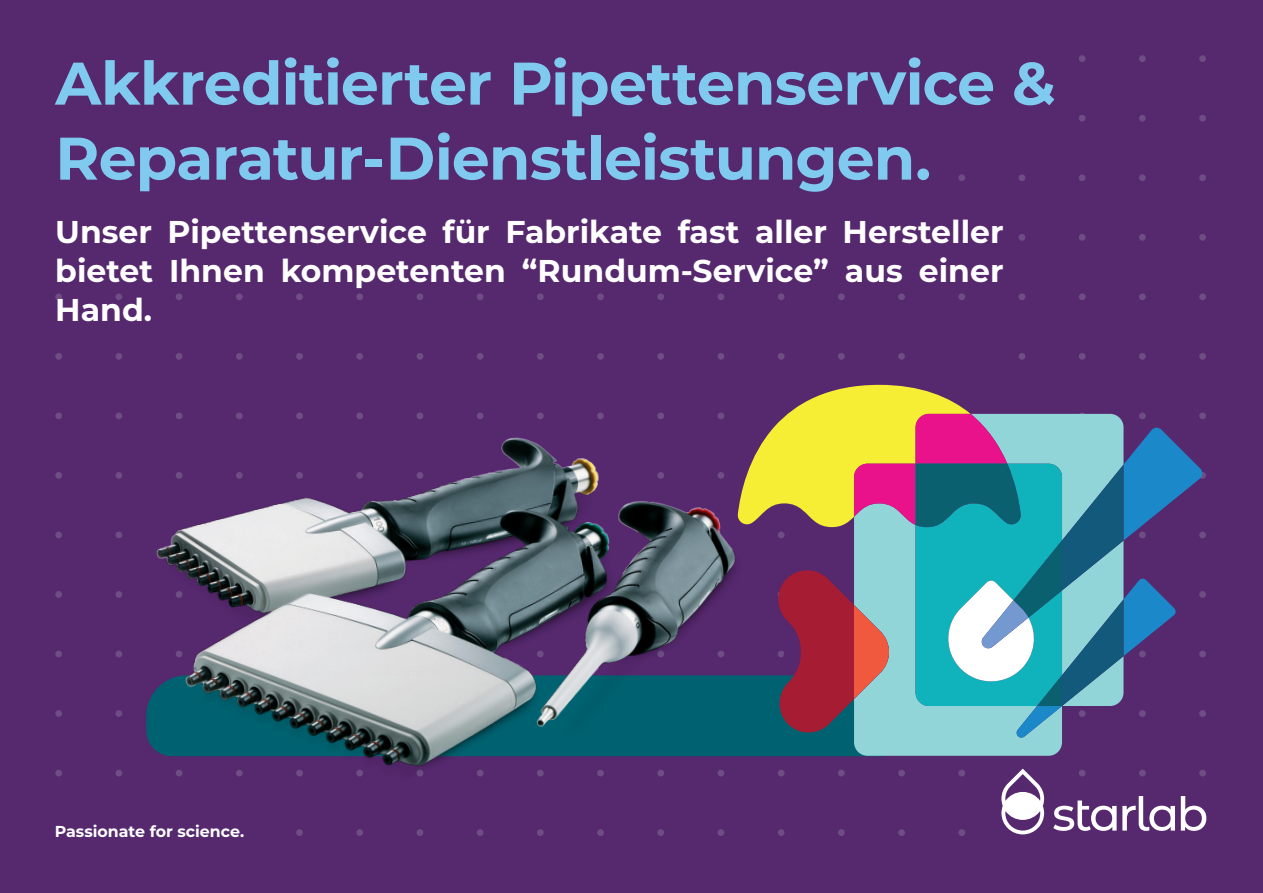
<style>
.page{position:relative;width:1263px;height:893px;background:#56286e}
.page>*{position:absolute;margin:0;border:0;box-sizing:border-box;transform-origin:0 0}
.t1{font:700 60px/75px "Montserrat";letter-spacing:-.015em;color:#80caf0}
.t2{font:700 31.5px/39px "Montserrat";color:#fff;text-align:justify}
.t3{font:700 15.9px "Montserrat";color:#fff}
</style>
<div class="page">
<div style="left:55px;top:293px;width:7px;height:7px;background:#6e4c84;border-radius:50%"></div>
<div style="left:115px;top:293px;width:7px;height:7px;background:#6e4c84;border-radius:50%"></div>
<div style="left:176px;top:293px;width:6px;height:7px;background:#6e4c84;border-radius:50%"></div>
<div style="left:236px;top:293px;width:7px;height:7px;background:#6e4c84;border-radius:50%"></div>
<div style="left:296px;top:293px;width:7px;height:7px;background:#6e4c84;border-radius:50%"></div>
<div style="left:296px;top:829px;width:7px;height:7px;background:#6e4c84;border-radius:50%"></div>
<div style="left:356px;top:293px;width:7px;height:7px;background:#6e4c84;border-radius:50%"></div>
<div style="left:356px;top:829px;width:7px;height:7px;background:#6e4c84;border-radius:50%"></div>
<div style="left:416px;top:293px;width:7px;height:7px;background:#6e4c84;border-radius:50%"></div>
<div style="left:416px;top:829px;width:7px;height:7px;background:#6e4c84;border-radius:50%"></div>
<div style="left:477px;top:293px;width:6px;height:7px;background:#6e4c84;border-radius:50%"></div>
<div style="left:477px;top:829px;width:6px;height:7px;background:#6e4c84;border-radius:50%"></div>
<div style="left:537px;top:293px;width:7px;height:7px;background:#6e4c84;border-radius:50%"></div>
<div style="left:537px;top:829px;width:7px;height:7px;background:#6e4c84;border-radius:50%"></div>
<div style="left:597px;top:293px;width:7px;height:7px;background:#6e4c84;border-radius:50%"></div>
<div style="left:597px;top:829px;width:7px;height:7px;background:#6e4c84;border-radius:50%"></div>
<div style="left:657px;top:293px;width:7px;height:7px;background:#6e4c84;border-radius:50%"></div>
<div style="left:657px;top:829px;width:7px;height:7px;background:#6e4c84;border-radius:50%"></div>
<div style="left:717px;top:293px;width:7px;height:7px;background:#6e4c84;border-radius:50%"></div>
<div style="left:717px;top:829px;width:7px;height:7px;background:#6e4c84;border-radius:50%"></div>
<div style="left:778px;top:293px;width:6px;height:7px;background:#6e4c84;border-radius:50%"></div>
<div style="left:778px;top:829px;width:6px;height:7px;background:#6e4c84;border-radius:50%"></div>
<div style="left:838px;top:293px;width:7px;height:7px;background:#6e4c84;border-radius:50%"></div>
<div style="left:838px;top:829px;width:7px;height:7px;background:#6e4c84;border-radius:50%"></div>
<div style="left:898px;top:293px;width:7px;height:7px;background:#6e4c84;border-radius:50%"></div>
<div style="left:898px;top:353px;width:7px;height:7px;background:#6e4c84;border-radius:50%"></div>
<div style="left:898px;top:770px;width:7px;height:6px;background:#6e4c84;border-radius:50%"></div>
<div style="left:898px;top:829px;width:7px;height:7px;background:#6e4c84;border-radius:50%"></div>
<div style="left:958px;top:293px;width:7px;height:7px;background:#6e4c84;border-radius:50%"></div>
<div style="left:958px;top:770px;width:7px;height:6px;background:#6e4c84;border-radius:50%"></div>
<div style="left:958px;top:829px;width:7px;height:7px;background:#6e4c84;border-radius:50%"></div>
<div style="left:1018px;top:234px;width:7px;height:7px;background:#6e4c84;border-radius:50%"></div>
<div style="left:1018px;top:293px;width:7px;height:7px;background:#6e4c84;border-radius:50%"></div>
<div style="left:1018px;top:353px;width:7px;height:7px;background:#6e4c84;border-radius:50%"></div>
<div style="left:1079px;top:55px;width:6px;height:7px;background:#6e4c84;border-radius:50%"></div>
<div style="left:1079px;top:115px;width:6px;height:7px;background:#6e4c84;border-radius:50%"></div>
<div style="left:1079px;top:174px;width:6px;height:7px;background:#6e4c84;border-radius:50%"></div>
<div style="left:1079px;top:234px;width:6px;height:7px;background:#6e4c84;border-radius:50%"></div>
<div style="left:1079px;top:293px;width:6px;height:7px;background:#6e4c84;border-radius:50%"></div>
<div style="left:1079px;top:353px;width:6px;height:7px;background:#6e4c84;border-radius:50%"></div>
<div style="left:1139px;top:55px;width:7px;height:7px;background:#6e4c84;border-radius:50%"></div>
<div style="left:1139px;top:115px;width:7px;height:7px;background:#6e4c84;border-radius:50%"></div>
<div style="left:1139px;top:174px;width:7px;height:7px;background:#6e4c84;border-radius:50%"></div>
<div style="left:1139px;top:234px;width:7px;height:7px;background:#6e4c84;border-radius:50%"></div>
<div style="left:1139px;top:293px;width:7px;height:7px;background:#6e4c84;border-radius:50%"></div>
<div style="left:1139px;top:353px;width:7px;height:7px;background:#6e4c84;border-radius:50%"></div>
<div style="left:1199px;top:55px;width:7px;height:7px;background:#6e4c84;border-radius:50%"></div>
<div style="left:1199px;top:115px;width:7px;height:7px;background:#6e4c84;border-radius:50%"></div>
<div style="left:1199px;top:174px;width:7px;height:7px;background:#6e4c84;border-radius:50%"></div>
<div style="left:1199px;top:234px;width:7px;height:7px;background:#6e4c84;border-radius:50%"></div>
<div style="left:1199px;top:293px;width:7px;height:7px;background:#6e4c84;border-radius:50%"></div>
<div style="left:1199px;top:353px;width:7px;height:7px;background:#6e4c84;border-radius:50%"></div>
<div style="left:1199px;top:412px;width:7px;height:7px;background:#6e4c84;border-radius:50%"></div>
<div style="left:1199px;top:472px;width:7px;height:7px;background:#6e4c84;border-radius:50%"></div>
<div style="left:1199px;top:531px;width:7px;height:7px;background:#6e4c84;border-radius:50%"></div>
<div style="left:1199px;top:591px;width:7px;height:7px;background:#6e4c84;border-radius:50%"></div>
<div style="left:1199px;top:651px;width:7px;height:6px;background:#6e4c84;border-radius:50%"></div>
<div style="left:1199px;top:710px;width:7px;height:7px;background:#6e4c84;border-radius:50%"></div>
<svg style="left:1001px;top:768px;width:206px;height:67px"></svg>
<div style="left:879px;top:738px;width:183px;height:18px;background:#92d5d9"></div>
<svg style="left:879px;top:385px;width:324px;height:353px"></svg>
<img style="left:55px;top:353px;width:824px;height:424px">
<h1 class="t1" style="left:55px;top:43px;width:1002px">Akkreditierter Pipettenservice &amp;<br>Reparatur-Dienstleistungen.</h1>
<p class="t2" style="left:55px;top:211px;width:950px">Unser Pipettenservice für Fabrikate fast aller Hersteller bietet Ihnen kompetenten “Rundum-Service” aus einer Hand.</p>
<p class="t3" style="left:55px;top:820px;width:191px">Passionate for science.</p>
</div>
